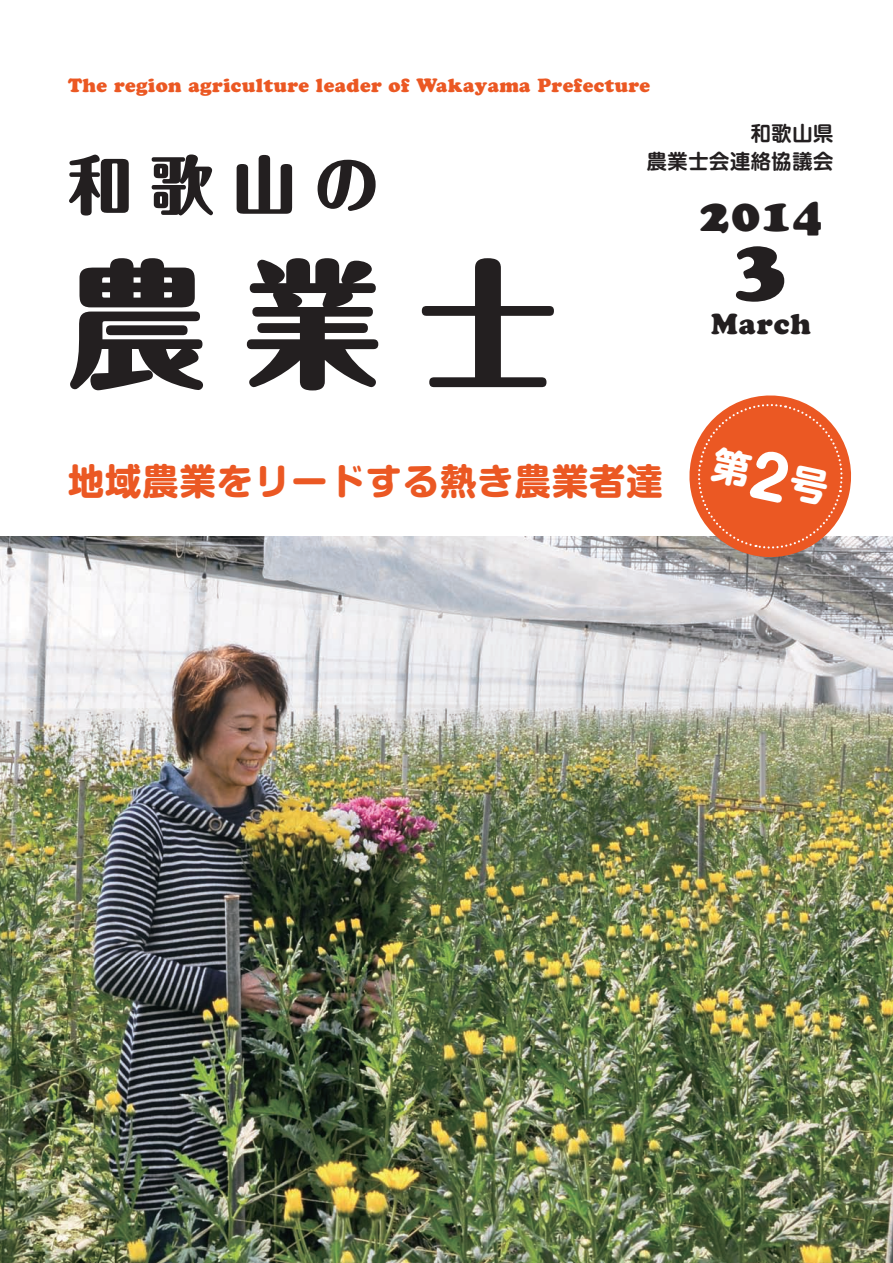
<style>
.page{position:relative;width:893px;height:1263px;background:#fff}
.page>*{position:absolute;margin:0;border:0;box-sizing:border-box;transform-origin:0 0}
.t1{font:800 138.15px "Maru Fo Pro";color:#231f20}
.t2{font:79.65px "Cooper Black Std";color:#231f20}
.t3{font:800 63.75px "Maru Fo Pro";color:#231f20}
.t4{font:46.8px "Cooper Black Std";color:#231f20}
.t5{font:700 36.15px "Shin M Go Pro";letter-spacing:.03em;color:#eb5823}
.t6{font:28.65px "Cooper Black Std";letter-spacing:.03em;color:#231f20}
.t7{font:700 20.25px/27.6px "Shin M Go Pro De";letter-spacing:.03em;color:#231f20;text-align:right}
.t8{font:19.2px "Cooper Black Std";letter-spacing:.02em;color:#eb5823}
</style>
<div class="page">
<img style="left:1px;top:536px;width:892px;height:727px">
<svg style="left:682px;top:395px;width:177px;height:170px"></svg>
<p class="t8" style="left:68px;top:74px;width:584px">The region agriculture leader of Wakayama Prefecture</p>
<h3 class="t3" style="left:68px;top:134px;width:312px">和歌山の</h3>
<h1 class="t1" style="left:68px;top:214px;width:490px">農業士</h1>
<p class="t7" style="left:647px;top:117px;width:188px">和歌山県<br>農業士会連絡協議会</p>
<h3 class="t4" style="left:700px;top:187px;width:124px">2014</h3>
<h2 class="t2" style="left:736px;top:217px;width:52px">3</h2>
<h3 class="t6" style="left:711px;top:306px;width:101px">March</h3>
<h3 class="t5" style="left:68px;top:452px;width:596px">地域農業をリードする熱き農業者達</h3>
</div>
